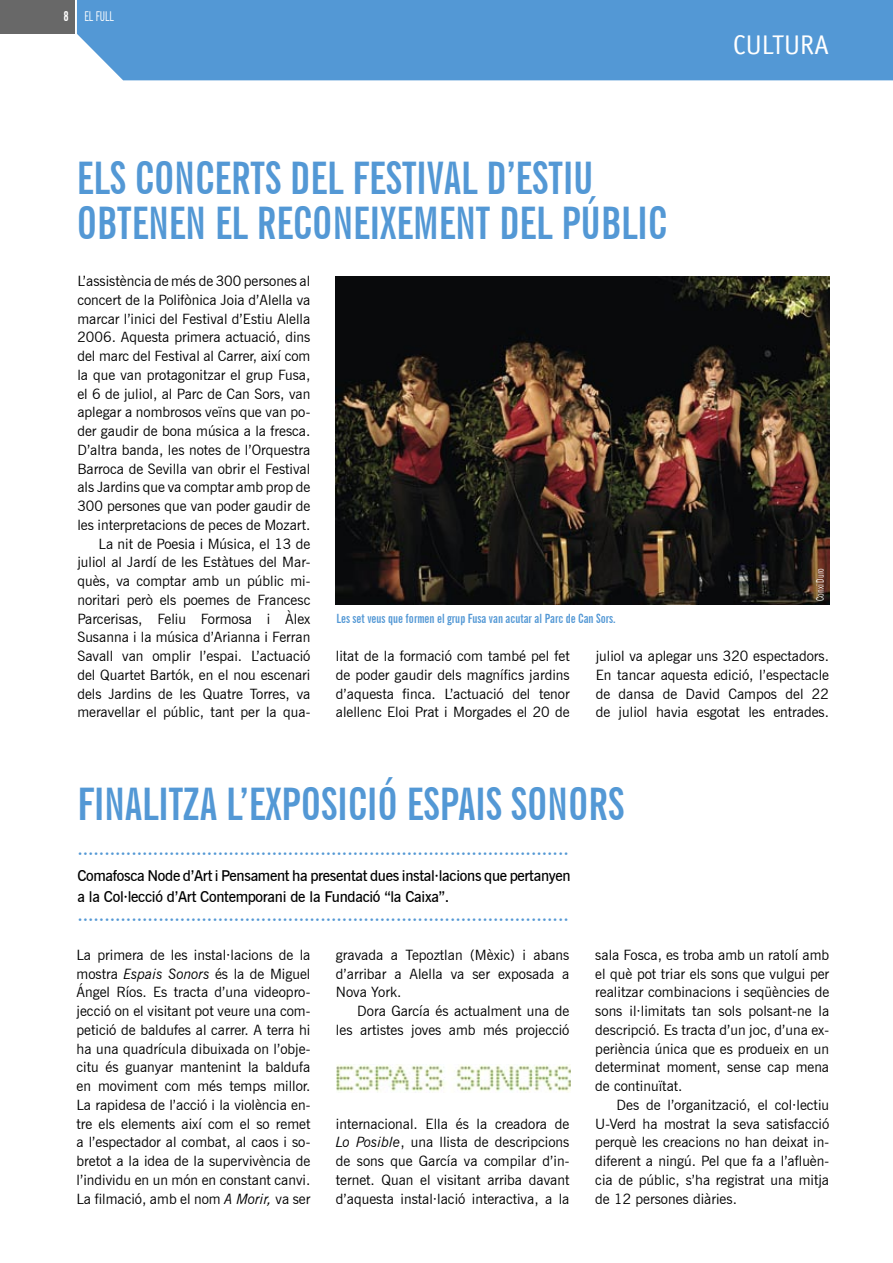
<style>
.page{position:relative;width:893px;height:1263px;background:#fff}
.page>*{position:absolute;margin:0;border:0;box-sizing:border-box;transform-origin:0 0}
.t1{font:700 extra-condensed 45px/45px "News Gothic BT";color:#5398d5}
.t2{font:27px "Officina Sans LT";color:#fff}
.t3{font:600 18px "News Gothic BT";color:#5398d5}
.t4{font:600 15px/21px "News Gothic BT";letter-spacing:-.02em;color:#000}
.t5{font:14.25px/18.8px "News Gothic BT";color:#000;text-align:justify}
.t6{font:extra-condensed 13.5px "News Gothic BT";color:#fff}
.t7{font:700 extra-condensed 12.75px "News Gothic BT";color:#5398d5}
.t8{font:extra-condensed 10.5px "News Gothic BT";color:#fff}
.s1{font-weight:700}
.s2{font-style:italic}
</style>
<div class="page">
<div style="left:0;top:0;width:75px;height:34px;background:#686868"></div>
<div style="left:77px;top:0;width:815px;height:80px;background:#5398d5"></div>
<svg style="left:892px;top:0;width:1px;height:80px"></svg>
<img style="left:336px;top:276px;width:493px;height:328px">
<img style="left:336px;top:1064px;width:234px;height:28px">
<p class="t6" style="left:63px;top:8px;width:52px"><span class="s1">8</span> EL FULL</p>
<h2 class="t2" style="left:733px;top:29px;width:98px">CULTURA</h2>
<h1 class="t1" style="left:77px;top:155px;width:592px">ELS CONCERTS DEL FESTIVAL D’ESTIU<br>OBTENEN EL RECONEIXEMENT DEL PÚBLIC</h1>
<p class="t5" style="left:77px;top:272px;width:235px;text-align:right">L’assistència de més de 300 persones al concert de la Polifònica Joia d’Alella va marcar l’inici del Festival d’Estiu Alella 2006. Aquesta primera actuació, dins del marc del Festival al Carrer, així com la que van protagonitzar el grup Fusa, el 6 de juliol, al Parc de Can Sors, van aplegar a nombrosos veïns que van po&shy;der gaudir de bona música a la fresca.<br>D’altra banda, les notes de l’Orquestra Barroca de Sevilla van obrir el Festival als Jardins que va comptar amb prop de 300 persones que van poder gaudir de les interpretacions de peces de Mozart.<br>La nit de Poesia i Música, el 13 de juliol al Jardí de les Estàtues del Mar&shy;quès, va comptar amb un públic mi&shy;noritari però els poemes de Francesc Parcerisas, Feliu Formosa i Àlex Susanna i la música d’Arianna i Ferran Savall van omplir l’espai. L’actuació del Quartet Bartók, en el nou escenari dels Jardins de les Quatre Torres, va meravellar el públic, tant per la qua-</p>
<p class="t8" style="left:814px;top:601px;width:34px;rotate:-90deg">Conxi Duro</p>
<p class="t7" style="left:336px;top:611px;width:281px">Les set veus que formen el grup Fusa van acutar al Parc de Can Sors.</p>
<p class="t5" style="left:336px;top:647px;width:235px">litat de la formació com també pel fet de poder gaudir dels magnífics jardins d’aquesta finca. L’actuació del tenor alellenc Eloi Prat i Morgades el 20 de</p>
<p class="t5" style="left:596px;top:647px;width:235px">juliol va aplegar uns 320 espectadors.<br>En tancar aquesta edició, l’espectacle de dansa de David Campos del 22 de juliol havia esgotat les entrades.</p>
<h1 class="t1" style="left:77px;top:781px;width:548px">FINALITZA L’EXPOSICIÓ ESPAIS SONORS</h1>
<p class="t3" style="left:77px;top:843px;width:493px">···························································································</p>
<p class="t4" style="left:77px;top:865px;width:495px">Comafosca Node d’Art i Pensament ha presentat dues instal·lacions que pertanyen a la Col·lecció d’Art Contemporani de la Fundació “la Caixa”.</p>
<p class="t3" style="left:77px;top:909px;width:493px">···························································································</p>
<p class="t5" style="left:77px;top:945px;width:235px">La primera de les instal·lacions de la mostra <span class="s2">Espais Sonors</span> és la de Miguel Ángel Ríos. Es tracta d’una videopro&shy;jecció on el visitant pot veure una com&shy;petició de baldufes al carrer. A terra hi ha una quadrícula dibuixada on l’obje&shy;citu és guanyar mantenint la baldufa en moviment com més temps millor.<br>La rapidesa de l’acció i la violència en&shy;tre els elements així com el so remet a l’espectador al combat, al caos i so&shy;bretot a la idea de la supervivència de l’individu en un món en constant canvi.<br>La filmació, amb el nom <span class="s2">A Morir,</span> va ser</p>
<p class="t5" style="left:336px;top:945px;width:235px">gravada a Tepoztlan (Mèxic) i abans d’arribar a Alella va ser exposada a Nova York.</p>
<p class="t5" style="left:336px;top:1001px;width:235px;text-align:right">Dora García és actualment una de<br>les artistes joves amb més projecció</p>
<p class="t5" style="left:336px;top:1114px;width:235px">internacional. Ella és la creadora de <span class="s2">Lo Posible</span>, una llista de descripcions de sons que García va compilar d’in&shy;ternet. Quan el visitant arriba davant d’aquesta instal·lació interactiva, a la</p>
<p class="t5" style="left:595px;top:945px;width:235px">sala Fosca, es troba amb un ratolí amb el què pot triar els sons que vulgui per realitzar combinacions i seqüències de sons il·limitats tan sols polsant-ne la descripció. Es tracta d’un joc, d’una ex&shy;periència única que es produeix en un determinat moment, sense cap mena de continuïtat.</p>
<p class="t5" style="left:595px;top:1095px;width:235px;text-indent:21px">Des de l’organització, el col·lectiu U-Verd ha mostrat la seva satisfacció perquè les creacions no han deixat in&shy;diferent a ningú. Pel que fa a l’afluèn&shy;cia de públic, s’ha registrat una mitja de 12 persones diàries.</p>
</div>
